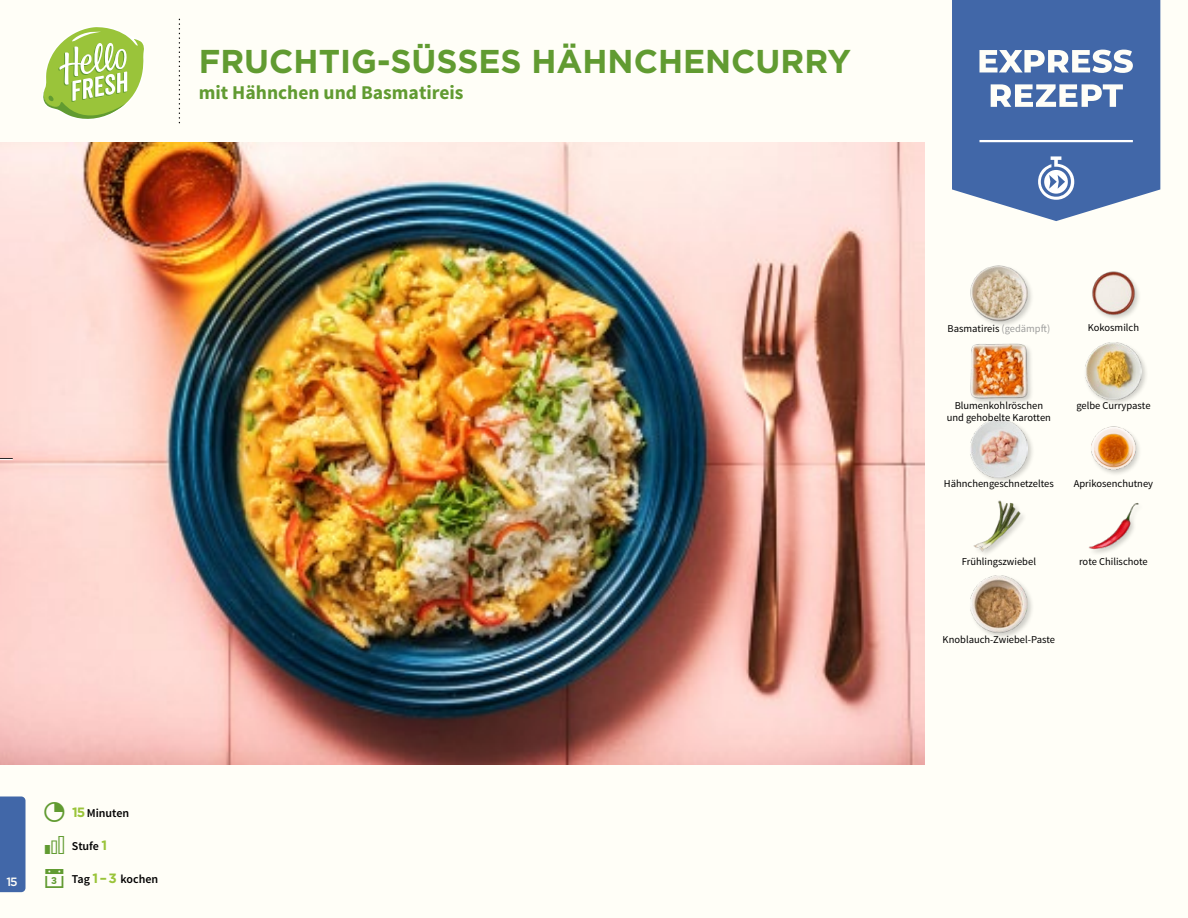
<style>
.page{position:relative;width:1188px;height:918px;background:#fffef7}
.page>*{position:absolute;margin:0;border:0;box-sizing:border-box;transform-origin:0 0}
.t1{font:700 33px "Gotham";color:#619b31}
.t2{font:700 19.5px "Source Sans Pro";color:#619b31}
.t3{font:600 12px "Source Sans Pro";color:#000}
.t4{font:500 12px "Gotham";color:#fffef7}
.t5{font:10.5px "Source Sans Pro";color:#000}
.s1{color:#619b31}
.s2{font-family:"Gotham";font-weight:700;font-size:13.5px;color:#9ac43a}
.s3{font-family:"Gotham";font-weight:500;color:#fffef7}
.s4{color:#9d9d9c}
</style>
<div class="page">
<div style="left:969px;top:574px;width:65px;height:66px;background:#000;opacity:.2"></div>
<img style="left:970px;top:575px;width:58px;height:58px">
<img style="left:973px;top:500px;width:51px;height:54px">
<img style="left:1089px;top:503px;width:50px;height:50px">
<img style="left:1091px;top:426px;width:48px;height:48px">
<div style="left:969px;top:418px;width:66px;height:66px;background:#000;opacity:.2"></div>
<img style="left:970px;top:420px;width:58px;height:57px">
<div style="left:970px;top:343px;width:64px;height:62px;background:#000;opacity:.2"></div>
<img style="left:970px;top:343px;width:57px;height:56px">
<div style="left:1083px;top:341px;width:66px;height:65px;background:#000;opacity:.2"></div>
<img style="left:1085px;top:342px;width:57px;height:57px">
<img style="left:1092px;top:271px;width:47px;height:48px">
<div style="left:969px;top:265px;width:65px;height:63px;background:#000;opacity:.2"></div>
<img style="left:970px;top:265px;width:57px;height:57px">
<svg style="left:43px;top:27px;width:101px;height:92px"></svg>
<div style="left:0;top:796px;width:26px;height:96px;background:#4167a8"></div>
<svg style="left:952px;top:0;width:208px;height:221px;background:#5174ae"></svg>
<hr style="left:979px;top:140px;width:154px;height:2px;background:#fff">
<svg style="left:1038px;top:156px;width:36px;height:44px"></svg>
<svg style="left:979px;top:50px;width:154px;height:23px"></svg>
<svg style="left:991px;top:84px;width:132px;height:23px"></svg>
<img style="left:0;top:142px;width:925px;height:623px">
<svg style="left:0;top:458px;width:13px;height:2px"></svg>
<h1 class="t1" style="left:199px;top:39px;width:654px">FRUCHTIG-SÜSSES HÄHNCHENCURRY</h1>
<h2 class="t2" style="left:199px;top:80px;width:266px">mit Hähnchen und Basmatireis</h2>
<p class="t3" style="left:43px;top:805px;width:88px"><span class="s1">✓</span> <span class="s2">15</span> Minuten</p>
<p class="t3" style="left:72px;top:838px;width:37px">Stufe <span class="s2">1</span></p>
<p class="t3" style="left:6px;top:871px;width:153px"><span class="s3">15</span> <span class="s1">▪</span> Tag <span class="s2">1 –3</span> kochen</p>
<p class="t4" style="left:9px;top:872px;width:6px">1</p>
<p class="t5" style="left:948px;top:322px;width:104px">Basmatireis <span class="s4">(gedämpft)</span></p>
<p class="t5" style="left:1088px;top:321px;width:53px">Kokosmilch</p>
<p class="t5" style="left:955px;top:399px;width:90px">Blumenkohlröschen</p>
<p class="t5" style="left:1076px;top:399px;width:76px">gelbe Currypaste</p>
<p class="t5" style="left:947px;top:411px;width:106px">und gehobelte Karotten</p>
<p class="t5" style="left:944px;top:477px;width:112px">Hähnchengeschnetzeltes</p>
<p class="t5" style="left:1074px;top:477px;width:81px">Aprikosenchutney</p>
<p class="t5" style="left:962px;top:555px;width:76px">Frühlingszwiebel</p>
<p class="t5" style="left:1079px;top:555px;width:70px">rote Chilischote</p>
<p class="t5" style="left:943px;top:633px;width:114px">Knoblauch-Zwiebel-Paste</p>
</div>
